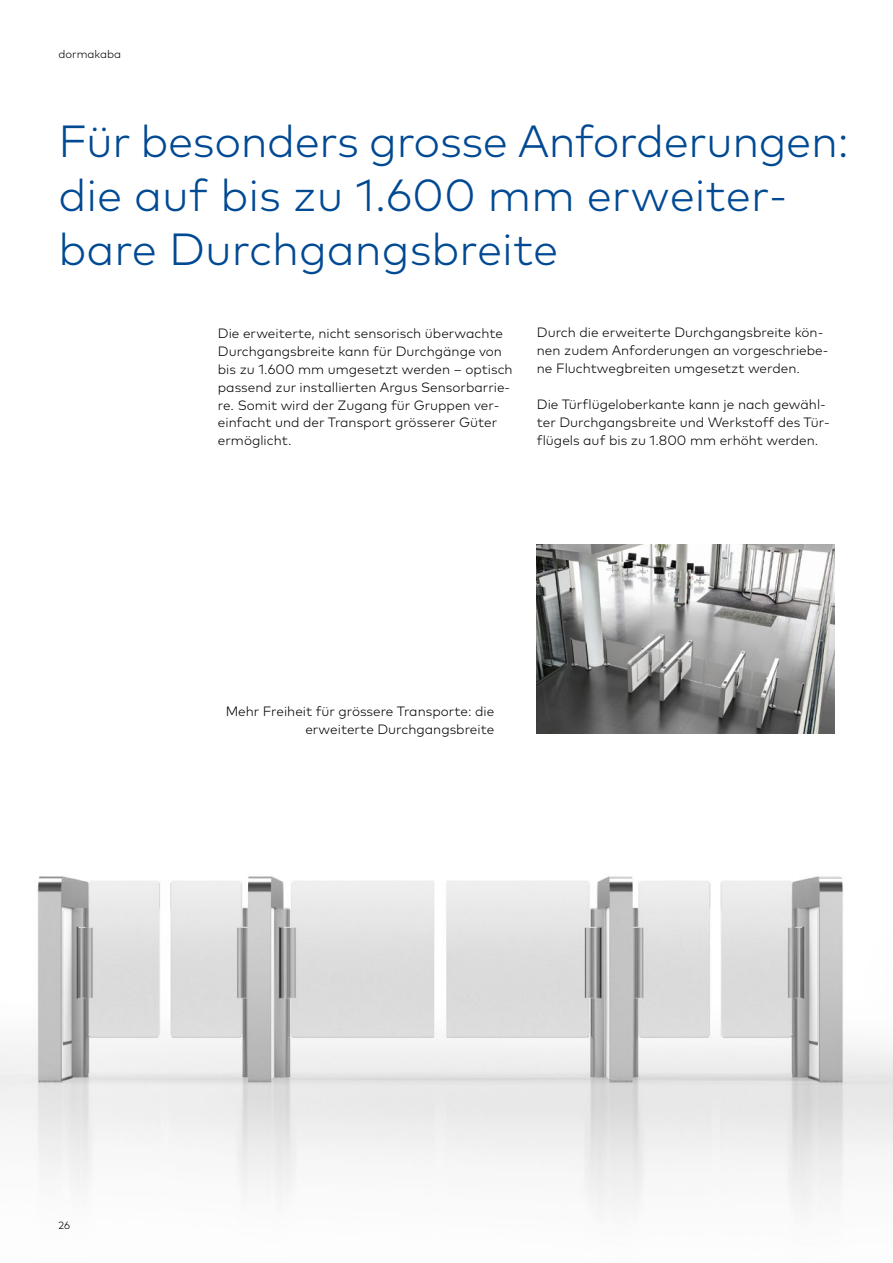
<style>
.page{position:relative;width:893px;height:1263px;background:#fff}
.page>*{position:absolute;margin:0;border:0;box-sizing:border-box;transform-origin:0 0}
.t1{font:300 45px/54px "Mark Pro";letter-spacing:-.005em;color:#004993}
.t2{font:300 13.5px/18px "Mark Pro";color:#000}
.t3{font:300 11.25px "Mark Pro";color:#000}
.t4{font:300 10.5px "Mark Pro";color:#000}
</style>
<div class="page">
<img style="left:0;top:876px;width:893px;height:334px">
<img style="left:537px;top:544px;width:297px;height:189px">
<p class="t3" style="left:58px;top:46px;width:64px">dormakaba</p>
<h1 class="t1" style="left:58px;top:111px;width:792px">Für besonders grosse Anforderungen: die auf bis zu 1.600 mm erweiter&shy;bare Durchgangsbreite</h1>
<p class="t2" style="left:218px;top:323px;width:296px">Die erweiterte, nicht sensorisch überwachte Durchgangsbreite kann für Durchgänge von bis zu 1.600 mm umgesetzt werden – optisch passend zur installierten Argus Sensorbarrie&shy;re. Somit wird der Zugang für Gruppen ver&shy;einfacht und der Transport grösserer Güter ermöglicht.</p>
<p class="t2" style="left:537px;top:323px;width:293px">Durch die erweiterte Durchgangsbreite kön&shy;nen zudem Anforderungen an vorgeschriebe&shy;ne Fluchtwegbreiten umgesetzt werden.</p>
<p class="t2" style="left:537px;top:395px;width:294px">Die Türflügeloberkante kann je nach gewähl&shy;ter Durchgangsbreite und Werkstoff des Tür&shy;flügels auf bis zu 1.800 mm erhöht werden.</p>
<p class="t2" style="left:226px;top:701px;width:270px;text-align:right">Mehr Freiheit für grössere Transporte: die erweiterte Durchgangsbreite</p>
<p class="t4" style="left:58px;top:1217px;width:13px">26</p>
</div>
